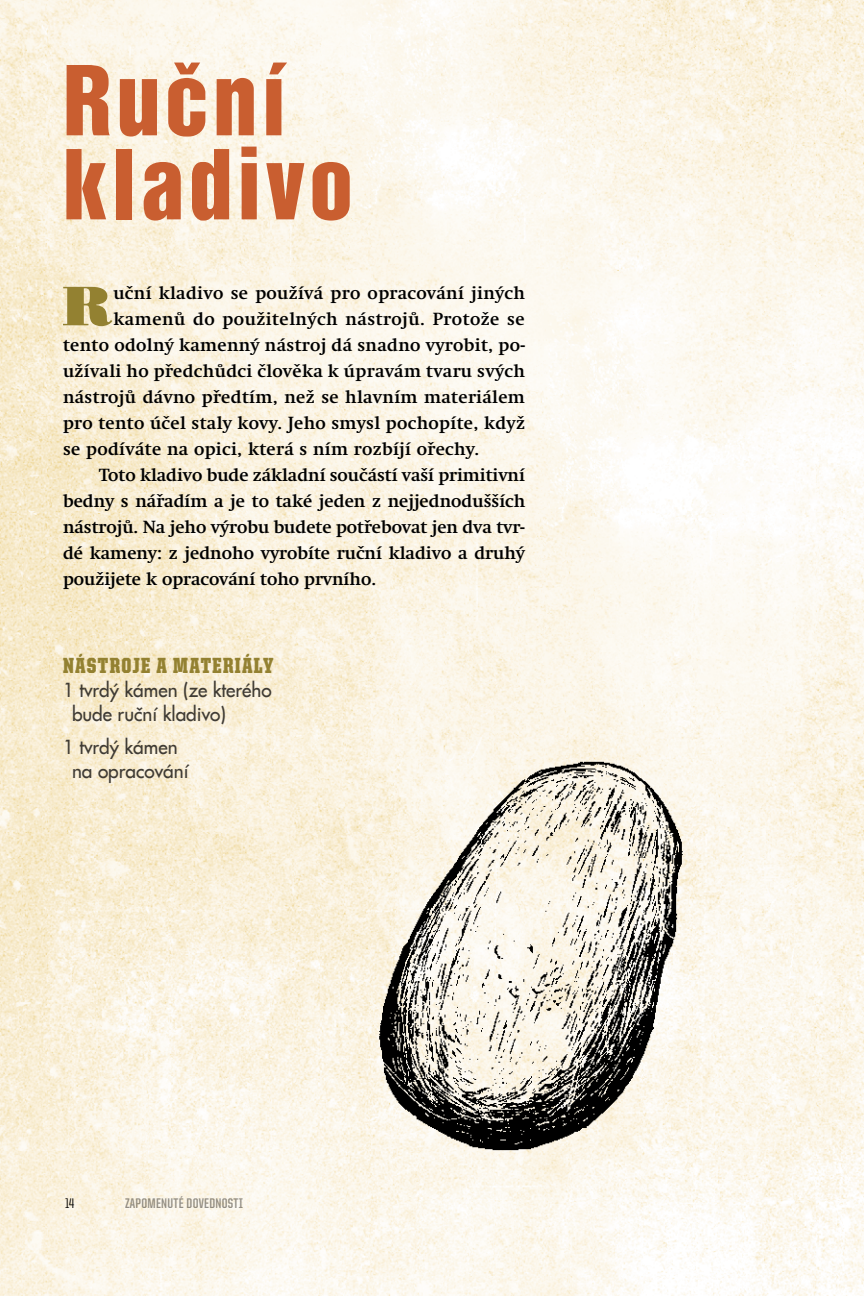
<style>
.page{position:relative;width:864px;height:1296px;background:#fff}
.page>*{position:absolute;margin:0;border:0;box-sizing:border-box;transform-origin:0 0}
.t1{font:88px/84px "Switzerland Inserat";letter-spacing:.05em;color:#c95e30}
.t2{font:55.6px "Bodnoff";color:#938131}
.t3{font:900 22px "United Serif Cond";letter-spacing:.06em;color:#938131}
.t4{font:19px/24px "Fujiyama 2";color:#3f3b34}
.t5{font:600 18px "Swift Neue LT Pro";letter-spacing:.02em;color:#000}
.t6{font:600 18px "Swift Neue LT Pro";color:#000}
.t7{font:700 14px "United Sans Cond";letter-spacing:.02em;color:#95938f}
.t8{font:500 14px "United Sans Cond";color:#000}
</style>
<div class="page">
<img style="left:0;top:0;width:864px;height:1296px">
<img style="left:358px;top:733px;width:346px;height:444px">
<h1 class="t1" style="left:63px;top:58px;width:292px">Ruční kladivo</h1>
<h2 class="t2" style="left:63px;top:273px;width:51px">R</h2>
<p class="t5" style="left:113px;top:283px;width:413px">uční kladivo se používá pro opracování jiných</p>
<p class="t5" style="left:113px;top:309px;width:413px">kamenů do použitelných nástrojů. Protože se</p>
<p class="t5" style="left:63px;top:335px;width:464px">tento odolný kamenný nástroj dá snadno vyrobit, po-</p>
<p class="t5" style="left:63px;top:361px;width:463px">užívali ho předchůdci člověka k úpravám tvaru svých</p>
<p class="t5" style="left:63px;top:387px;width:463px">nástrojů dávno předtím, než se hlavním materiálem</p>
<p class="t5" style="left:63px;top:413px;width:463px">pro tento účel staly kovy. Jeho smysl pochopíte, když</p>
<p class="t5" style="left:63px;top:439px;width:418px">se podíváte na opici, která s ním rozbíjí ořechy.</p>
<p class="t6" style="left:99px;top:465px;width:427px">Toto kladivo bude základní součástí vaší primitivní</p>
<p class="t6" style="left:63px;top:491px;width:464px">bedny s nářadím a je to také jeden z nejjednodušších</p>
<p class="t6" style="left:63px;top:517px;width:463px">nástrojů. Na jeho výrobu budete potřebovat jen dva tvr-</p>
<p class="t6" style="left:63px;top:543px;width:463px">dé kameny: z jednoho vyrobíte ruční kladivo a druhý</p>
<p class="t6" style="left:63px;top:569px;width:315px">použijete k opracování toho prvního.</p>
<p class="t3" style="left:63px;top:654px;width:212px">NÁSTROJE A MATERIÁLY</p>
<p class="t4" style="left:72px;top:677px;width:201px;text-indent:-9px">1 tvrdý kámen (ze kterého bude ruční kladivo)</p>
<p class="t4" style="left:63px;top:734px;width:127px;text-align:center">1 tvrdý kámen na opracování</p>
<p class="t8" style="left:65px;top:1197px;width:11px">14</p>
<p class="t7" style="left:125px;top:1196px;width:119px">ZAPOMENUTÉ DOVEDNOSTI</p>
</div>
